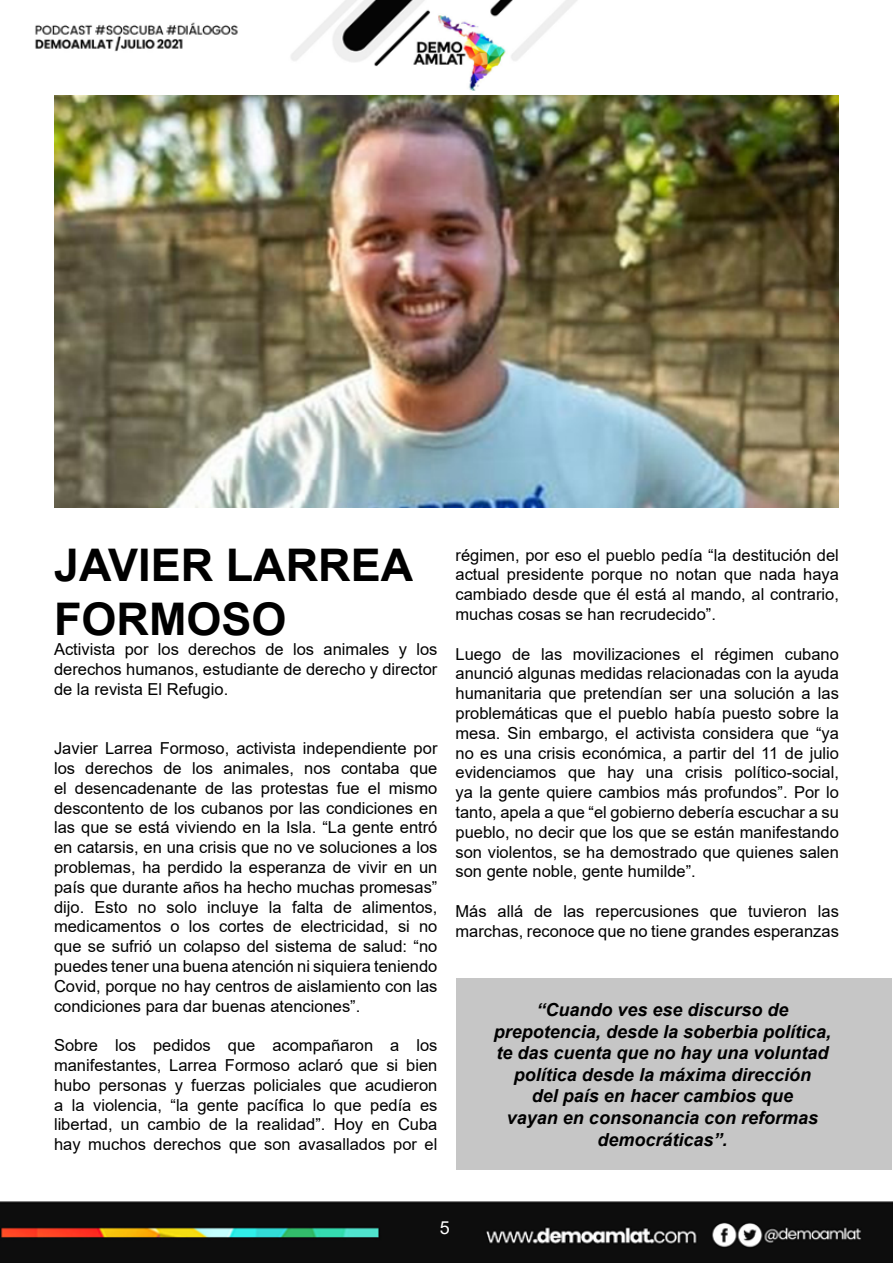
<style>
.page{position:relative;width:893px;height:1263px;background:#fff}
.page>*{position:absolute;margin:0;border:0;box-sizing:border-box;transform-origin:0 0}
.t1{font:700 45px/54px "Arial";color:#000}
.t2{font:italic 700 18px/21.6px "Arial";color:#000;text-align:center}
.t3{font:18px "Arial";color:#fff}
.t4{font:16.5px/19.8px "Arial";color:#000;text-align:justify}
</style>
<div class="page">
<img style="left:0;top:0;width:893px;height:1263px">
<div style="left:455px;top:978px;width:436px;height:191px;background:#c6c6c6"></div>
<img style="left:55px;top:96px;width:784px;height:411px">
<h1 class="t1" style="left:54px;top:539px;width:361px">JAVIER LARREA<br>FORMOSO</h1>
<p class="t4" style="left:54px;top:639px;width:385px">Activista por los derechos de los animales y los derechos humanos, estudiante de derecho y director de la revista El Refugio.</p>
<p class="t4" style="left:54px;top:738px;width:385px">Javier Larrea Formoso, activista independiente por los derechos de los animales, nos contaba que el desencadenante de las protestas fue el mismo descontento de los cubanos por las condiciones en las que se está viviendo en la Isla. “La gente entró en catarsis, en una crisis que no ve soluciones a los problemas, ha perdido la esperanza de vivir en un país que durante años ha hecho muchas promesas” dijo. Esto no solo incluye la falta de alimentos, medicamentos o los cortes de electricidad, si no que se sufrió un colapso del sistema de salud: “no puedes tener una buena atención ni siquiera teniendo Covid, porque no hay centros de aislamiento con las condiciones para dar buenas atenciones”.</p>
<p class="t4" style="left:54px;top:1035px;width:385px">Sobre los pedidos que acompañaron a los manifestantes, Larrea Formoso aclaró que si bien hubo personas y fuerzas policiales que acudieron a la violencia, “la gente pacífica lo que pedía es libertad, un cambio de la realidad”. Hoy en Cuba hay muchos derechos que son avasallados por el</p>
<p class="t4" style="left:455px;top:545px;width:385px">régimen, por eso el pueblo pedía “la destitución del actual presidente porque no notan que nada haya cambiado desde que él está al mando, al contrario, muchas cosas se han recrudecido”.</p>
<p class="t4" style="left:455px;top:644px;width:385px">Luego de las movilizaciones el régimen cubano anunció algunas medidas relacionadas con la ayuda humanitaria que pretendían ser una solución a las problemáticas que el pueblo había puesto sobre la mesa. Sin embargo, el activista considera que “ya no es una crisis económica, a partir del 11 de julio evidenciamos que hay una crisis político-social, ya la gente quiere cambios más profundos”. Por lo tanto, apela a que “el gobierno debería escuchar a su pueblo, no decir que los que se están manifestando son violentos, se ha demostrado que quienes salen son gente noble, gente humilde”.</p>
<p class="t4" style="left:455px;top:901px;width:385px">Más allá de las repercusiones que tuvieron las marchas, reconoce que no tiene grandes esperanzas</p>
<p class="t2" style="left:494px;top:999px;width:339px">“Cuando ves ese discurso de prepotencia, desde la soberbia política, te das cuenta que no hay una voluntad política desde la máxima dirección<br>del país en hacer cambios que<br>vayan en consonancia con reformas democráticas”.</p>
<p class="t3" style="left:440px;top:1215px;width:12px">5</p>
</div>
